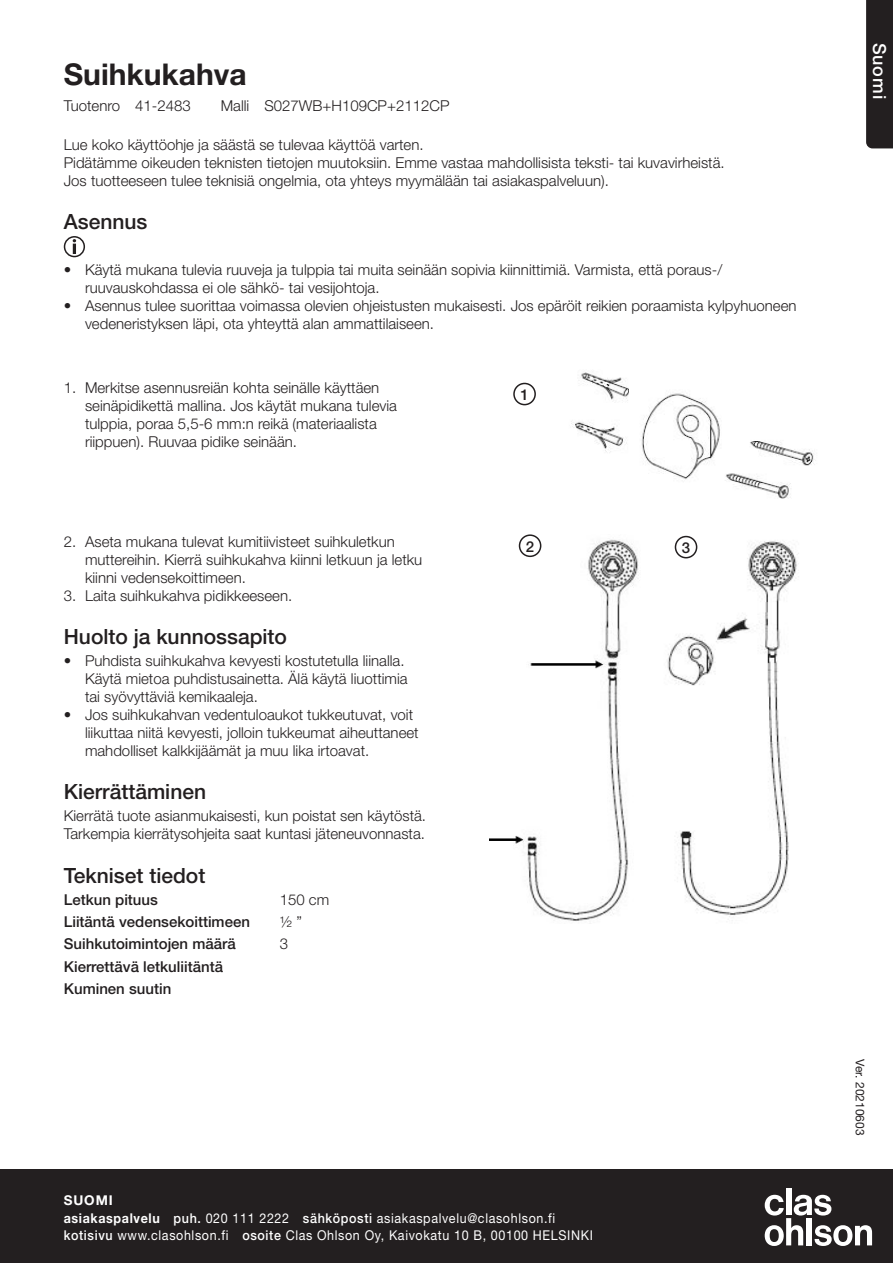
<style>
.page{position:relative;width:893px;height:1263px;background:#fff}
.page>*{position:absolute;margin:0;border:0;box-sizing:border-box;transform-origin:0 0}
.Bruks_-_Inledande_be{font:700 30px "Helvetica Neue LT Std";color:#231f20}
.Bruks_-_Nytt_Avsnitt{font:500 21px "Helvetica Neue LT Std";color:#231f20}
.t1{font:500 18px "Helvetica Neue LT Std";letter-spacing:.05em;color:#fff}
.Bruks_-_Brödtext{font:300 15px/18px "Helvetica Neue LT Std";color:#231f20}
.Bruks_-_Brödtext_med{font:500 15px "Helvetica Neue LT Std";color:#231f20}
.Bruks_-_Inledande_Ar{font:300 15px "Helvetica Neue LT Std";color:#231f20}
.Bruks_-_Brödtext_med-2{font:300 15px "Helvetica Neue LT Std";color:#231f20}
.t2{font:13.5px/18.3px "Helvetica Neue LT Std";letter-spacing:.05em;color:#fff;scale:.93 1}
.t3{font:12px "Helvetica Neue LT Std";color:#231f20}
.s1{font-weight:700}
.s2{font-weight:500}
</style>
<div class="page">
<div style="left:0;top:1169px;width:893px;height:94px;background:#231f20"></div>
<div style="left:786px;top:1188px;width:5px;height:27px;background:#fff"></div>
<svg style="left:765px;top:1195px;width:107px;height:51px"></svg>
<div style="left:866px;top:0;width:27px;height:148px;background:#231f20"></div>
<img style="left:571px;top:372px;width:58px;height:80px">
<img style="left:641px;top:393px;width:79px;height:87px">
<img style="left:725px;top:441px;width:91px;height:58px">
<img style="left:489px;top:534px;width:150px;height:387px">
<img style="left:667px;top:535px;width:132px;height:382px">
<div style="left:513px;top:383px;width:23px;height:22px;border:2px solid #231f20;border-radius:50%"></div>
<div style="left:519px;top:535px;width:22px;height:21px;background:#fff;border-radius:50%"></div>
<div style="left:519px;top:534px;width:22px;height:23px;border:2px solid #231f20;border-radius:50%"></div>
<div style="left:675px;top:536px;width:22px;height:22px;background:#fff;border-radius:50%"></div>
<div style="left:675px;top:536px;width:22px;height:22px;border:2px solid #231f20;border-radius:50%"></div>
<div style="left:64px;top:236px;width:21px;height:21px;border:2px solid #231f20;border-radius:50%"></div>
<svg style="left:73px;top:239px;width:3px;height:15px"></svg>
<p class="Bruks_-_Inledande_be" style="left:64px;top:56px;width:184px">Suihkukahva</p>
<p class="Bruks_-_Inledande_Ar" style="left:64px;top:97px;width:129px">Tuotenro 41-2483</p>
<p class="Bruks_-_Inledande_Ar" style="left:221px;top:97px;width:230px">Malli S027WB+H109CP+2112CP</p>
<p class="Bruks_-_Brödtext" style="left:64px;top:135px;width:361px">Lue koko käyttöohje ja säästä se tulevaa käyttöä varten.</p>
<p class="Bruks_-_Brödtext" style="left:64px;top:153px;width:662px">Pidätämme oikeuden teknisten tietojen muutoksiin. Emme vastaa mahdollisista teksti- tai kuvavirheistä.</p>
<p class="Bruks_-_Brödtext" style="left:64px;top:171px;width:547px">Jos tuotteeseen tulee teknisiä ongelmia, ota yhteys myymälään tai asiakaspalveluun).</p>
<p class="Bruks_-_Nytt_Avsnitt" style="left:64px;top:209px;width:85px">Asennus</p>
<p class="Bruks_-_Brödtext" style="left:85px;top:261px;width:639px;text-indent:-21px">• Käytä mukana tulevia ruuveja ja tulppia tai muita seinään sopivia kiinnittimiä. Varmista, että poraus-/ ruuvauskohdassa ei ole sähkö- tai vesijohtoja.</p>
<p class="Bruks_-_Brödtext" style="left:85px;top:297px;width:713px;text-indent:-21px">• Asennus tulee suorittaa voimassa olevien ohjeistusten mukaisesti. Jos epäröit reikien poraamista kylpyhuoneen vedeneristyksen läpi, ota yhteyttä alan ammattilaiseen.</p>
<p class="Bruks_-_Brödtext" style="left:85px;top:379px;width:313px;text-indent:-21px">1. Merkitse asennusreiän kohta seinälle käyttäen seinäpidikettä mallina. Jos käytät mukana tulevia tulppia, poraa 5,5-6 mm:n reikä (materiaalista riippuen). Ruuvaa pidike seinään.</p>
<p class="Bruks_-_Brödtext" style="left:85px;top:532px;width:339px;text-indent:-21px">2. Aseta mukana tulevat kumitiivisteet suihkuletkun muttereihin. Kierrä suihkukahva kiinni letkuun ja letku kiinni vedensekoittimeen.</p>
<p class="Bruks_-_Brödtext" style="left:64px;top:586px;width:230px">3. Laita suihkukahva pidikkeeseen.</p>
<p class="Bruks_-_Nytt_Avsnitt" style="left:64px;top:624px;width:225px">Huolto ja kunnossapito</p>
<p class="Bruks_-_Brödtext" style="left:85px;top:651px;width:324px;text-indent:-21px">• Puhdista suihkukahva kevyesti kostutetulla liinalla.<br>Käytä mietoa puhdistusainetta. Älä käytä liuottimia tai syövyttäviä kemikaaleja.</p>
<p class="Bruks_-_Brödtext" style="left:85px;top:705px;width:335px;text-indent:-21px">• Jos suihkukahvan vedentuloaukot tukkeutuvat, voit liikuttaa niitä kevyesti, jolloin tukkeumat aiheuttaneet mahdolliset kalkkijäämät ja muu lika irtoavat.</p>
<p class="Bruks_-_Nytt_Avsnitt" style="left:64px;top:779px;width:144px">Kierrättäminen</p>
<p class="Bruks_-_Brödtext" style="left:64px;top:807px;width:364px">Kierrätä tuote asianmukaisesti, kun poistat sen käytöstä.<br>Tarkempia kierrätysohjeita saat kuntasi jäteneuvonnasta.</p>
<p class="Bruks_-_Nytt_Avsnitt" style="left:64px;top:863px;width:143px">Tekniset tiedot</p>
<p class="Bruks_-_Brödtext_med" style="left:64px;top:891px;width:96px">Letkun pituus</p>
<p class="Bruks_-_Brödtext_med-2" style="left:280px;top:890px;width:51px">150 cm</p>
<p class="Bruks_-_Brödtext_med" style="left:64px;top:913px;width:188px">Liitäntä vedensekoittimeen</p>
<p class="Bruks_-_Brödtext_med-2" style="left:280px;top:913px;width:24px">½ ”</p>
<p class="Bruks_-_Brödtext_med" style="left:64px;top:935px;width:173px">Suihkutoimintojen määrä</p>
<p class="Bruks_-_Brödtext_med-2" style="left:280px;top:935px;width:10px">3</p>
<p class="Bruks_-_Brödtext_med" style="left:64px;top:957px;width:161px">Kierrettävä letkuliitäntä</p>
<p class="Bruks_-_Brödtext_med" style="left:64px;top:980px;width:109px">Kuminen suutin</p>
<p class="Bruks_-_Brödtext_med" style="left:520px;top:386px;width:10px">1</p>
<p class="Bruks_-_Brödtext_med" style="left:526px;top:537px;width:10px">2</p>
<p class="Bruks_-_Brödtext_med" style="left:682px;top:539px;width:10px">3</p>
<p class="t2" style="left:64px;top:1191px;width:530px"><span class="s1">SUOMI<br>asiakaspalvelu</span> <span class="s2">puh.</span> 020 111 2222 <span class="s2">sähköposti</span> asiakaspalvelu@clasohlson.fi</p>
<p class="t2" style="left:64px;top:1225px;width:571px"><span class="s2">kotisivu</span> www.clasohlson.fi <span class="s2">osoite</span> Clas Ohlson Oy, Kaivokatu 10 B, 00100 HELSINKI</p>
<p class="t1" style="left:890px;top:43px;width:58px;rotate:90deg">Suomi</p>
<p class="t3" style="left:867px;top:1059px;width:78px;rotate:90deg">Ver. 20210603</p>
</div>
